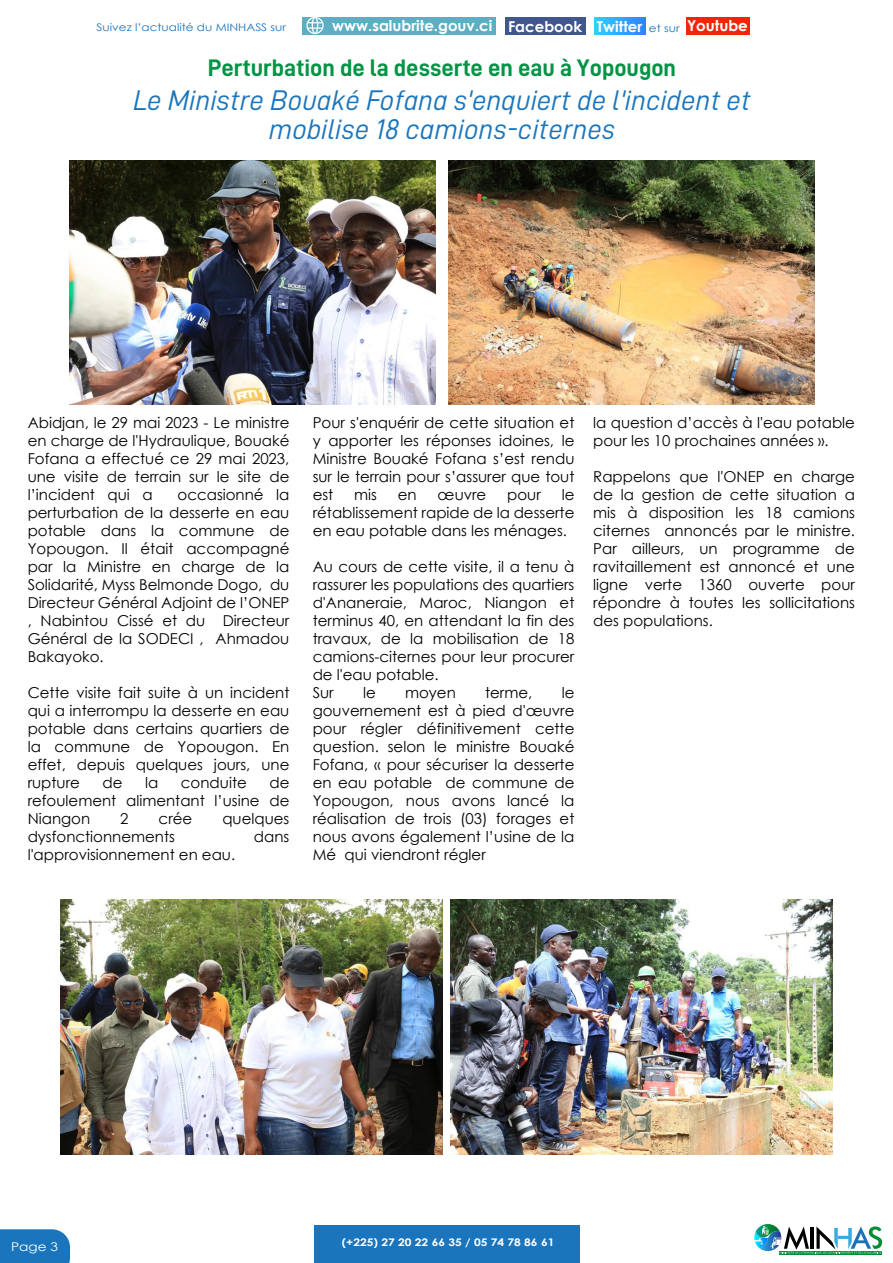
<style>
.page{position:relative;width:893px;height:1263px;background:#fff}
.page>*{position:absolute;margin:0;border:0;box-sizing:border-box;transform-origin:0 0}
.t1{font:28.5px/28.5px "D DIN Italic";color:#1b75bc;text-align:center}
.t2{font:24px "D DIN Bold";color:#009444}
.t3{font:15px/18px "Century Gothic";color:#000;text-align:justify}
.t4{font:700 15px "Century Gothic";color:#fff}
.t5{font:12px "Century Gothic";color:#fff;scale:1.14 1}
.t6{font:10.5px "Century Gothic";color:#1b75bc;scale:1.14 1}
.t7{font:700 10.5px "Century Gothic";color:#fff;scale:1.14 1}
.s1{font-weight:400;font-size:10.5px;color:#1b75bc}
</style>
<div class="page">
<div style="left:0;top:1229px;width:70px;height:34px;background:#1b75bc"></div>
<div style="left:314px;top:1225px;width:266px;height:38px;background:#1b75bc"></div>
<div style="left:595px;top:17px;width:50px;height:18px;background:linear-gradient(to right,#3cf,#3383ff)"></div>
<div style="left:686px;top:17px;width:63px;height:18px;background:#f2240b"></div>
<div style="left:505px;top:17px;width:81px;height:18px;background:#40578d"></div>
<div style="left:302px;top:17px;width:194px;height:18px;background:#5daec1"></div>
<svg style="left:306px;top:17px;width:18px;height:17px"></svg>
<svg style="left:754px;top:1224px;width:128px;height:30px"></svg>
<img style="left:69px;top:160px;width:366px;height:245px">
<img style="left:449px;top:160px;width:366px;height:245px">
<img style="left:61px;top:899px;width:381px;height:255px">
<img style="left:450px;top:899px;width:382px;height:255px">
<p class="t6" style="left:97px;top:20px;width:168px">Suivez l’actualité du MINHASS sur</p>
<p class="t4" style="left:332px;top:14px;width:417px">www.salubrite.gouv.ci Facebook Twitter <span class="s1">et sur</span> Youtube</p>
<h2 class="t2" style="left:208px;top:54px;width:470px">Perturbation de la desserte en eau à Yopougon</h2>
<h1 class="t1" style="left:133px;top:85px;width:619px">Le Ministre Bouaké Fofana s'enquiert de l'incident et mobilise 18 camions-citernes</h1>
<p class="t3" style="left:28px;top:413px;width:263px">Abidjan, le 29 mai 2023 - Le ministre en charge de l'Hydraulique, Bouaké Fofana a effectué ce 29 mai 2023, une visite de terrain sur le site de l’incident qui a</p>
<p class="t3" style="left:28px;top:485px;width:263px;text-indent:150px">occasionné la perturbation de la desserte en eau potable dans la commune de Yopougon. Il était accompagné par la Ministre en charge de la Solidarité, Myss Belmonde Dogo, du Directeur Général Adjoint de l’ONEP , Nabintou Cissé et du Directeur Général de la SODECI , Ahmadou Bakayoko.</p>
<p class="t3" style="left:28px;top:683px;width:263px">Cette visite fait suite à un incident qui a interrompu la desserte en eau potable dans certains quartiers de la commune de Yopougon. En effet, depuis quelques jours, une rupture</p>
<p class="t3" style="left:103px;top:773px;width:22px">de</p>
<p class="t3" style="left:145px;top:773px;width:15px">la</p>
<p class="t3" style="left:181px;top:773px;width:67px">conduite</p>
<p class="t3" style="left:28px;top:773px;width:263px;text-indent:242px">de refoulement alimentant l’usine de Niangon</p>
<p class="t3" style="left:120px;top:809px;width:10px">2</p>
<p class="t3" style="left:159px;top:809px;width:35px">crée</p>
<p class="t3" style="left:222px;top:809px;width:69px">quelques</p>
<p class="t3" style="left:28px;top:827px;width:149px">dysfonctionnements</p>
<p class="t3" style="left:254px;top:827px;width:37px">dans</p>
<p class="t3" style="left:28px;top:845px;width:209px">l'approvisionnement en eau.</p>
<p class="t3" style="left:313px;top:413px;width:263px">Pour s'enquérir de cette situation et y apporter les réponses idoines, le Ministre Bouaké Fofana s’est rendu sur le terrain pour s’assurer que tout est</p>
<p class="t3" style="left:354px;top:485px;width:24px">mis</p>
<p class="t3" style="left:398px;top:485px;width:20px">en</p>
<p class="t3" style="left:438px;top:485px;width:50px">œuvre</p>
<p class="t3" style="left:507px;top:485px;width:35px">pour</p>
<p class="t3" style="left:313px;top:485px;width:263px;text-indent:249px">le rétablissement rapide de la desserte en eau potable dans les ménages.</p>
<p class="t3" style="left:313px;top:557px;width:263px;text-align:left">Au cours de cette visite, il a tenu à rassurer les populations des quartiers d'Ananeraie, Maroc, Niangon et terminus 40, en attendant la fin des travaux, de la mobilisation de 18 camions-citernes pour leur procurer de l'eau potable.<br>Sur</p>
<p class="t3" style="left:313px;top:683px;width:263px;text-indent:249px">le gouvernement est à pied d'œuvre pour régler définitivement cette question. selon le ministre Bouaké Fofana, « pour sécuriser la desserte en eau potable de commune de Yopougon, nous avons lancé la réalisation de trois (03) forages et nous avons également l’usine de la Mé qui viendront régler</p>
<p class="t3" style="left:363px;top:683px;width:14px">le</p>
<p class="t3" style="left:405px;top:683px;width:52px">moyen</p>
<p class="t3" style="left:485px;top:683px;width:49px">terme,</p>
<p class="t3" style="left:593px;top:413px;width:263px">la question d’accès à l'eau potable pour les 10 prochaines années ».</p>
<p class="t3" style="left:593px;top:467px;width:263px">Rappelons que l'ONEP en charge de la gestion de cette situation a mis à disposition les 18 camions citernes annoncés par le ministre.<br>Par ailleurs, un programme de ravitaillement est annoncé et une ligne verte 1360 ouverte pour répondre à toutes les sollicitations des populations.</p>
<p class="t5" style="left:11px;top:1238px;width:43px">Page 3</p>
<p class="t7" style="left:342px;top:1234px;width:188px">(+225) 27 20 22 66 35 / 05 74 78 86 61</p>
</div>
